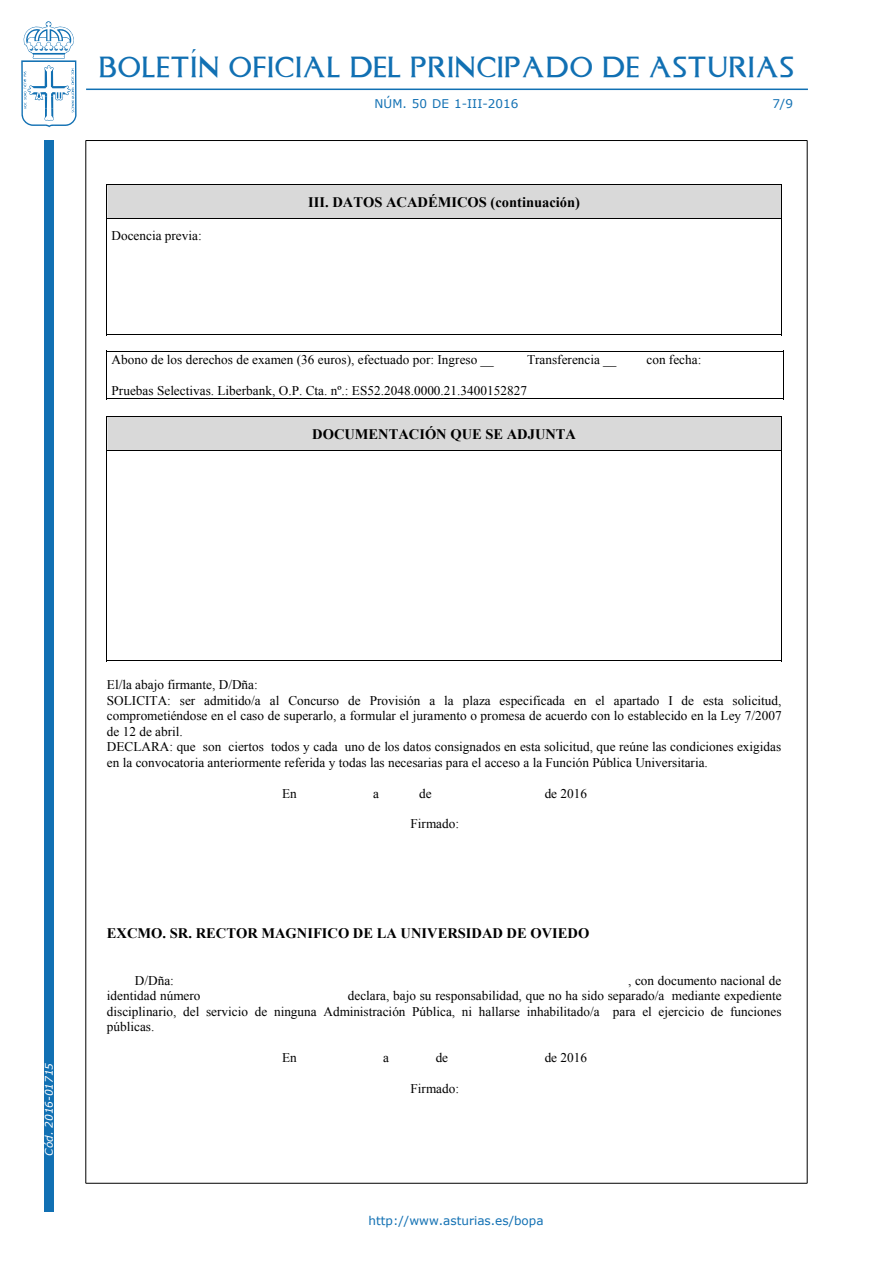
<style>
.page{position:relative;width:893px;height:1263px;background:#fff}
.page>*{position:absolute;margin:0;border:0;box-sizing:border-box;transform-origin:0 0}
.t1{font:24px "Asturica";letter-spacing:.05em;color:#1170b3}
.t2{font:700 14.55px "Times New Roman";color:#000}
.t3{font:13.2px/15.5px "Times New Roman";color:#000}
.t4{font:12px "Verdana";color:#1170b3}
.t5{font:italic 10.5px "Verdana";color:#fff}
</style>
<div class="page">
<div style="left:44px;top:140px;width:10px;height:1072px;background:#1170b3"></div>
<svg style="left:21px;top:21px;width:56px;height:106px"></svg>
<hr style="left:86px;top:89px;width:722px;height:1px;background:#1170b3">
<hr style="left:86px;top:140px;width:721px;height:1px;background:#000">
<hr style="left:86px;top:141px;width:1px;height:1042px;background:#000">
<hr style="left:807px;top:141px;width:1px;height:1042px;background:#000">
<hr style="left:86px;top:1183px;width:721px;height:1px;background:#000">
<hr style="left:777px;top:185px;width:4px;height:33px;background:#d9d9d9">
<div style="left:107px;top:185px;width:5px;height:33px;background:#d9d9d9"></div>
<div style="left:112px;top:185px;width:665px;height:33px;background:#d9d9d9"></div>
<hr style="left:106px;top:184px;width:675px;height:1px;background:#000">
<hr style="left:106px;top:185px;width:1px;height:33px;background:#000">
<hr style="left:781px;top:185px;width:1px;height:33px;background:#000">
<hr style="left:107px;top:218px;width:674px;height:1px;background:#000">
<hr style="left:106px;top:219px;width:1px;height:116px;background:#000">
<hr style="left:106px;top:334px;width:675px;height:1px;background:#000">
<hr style="left:781px;top:219px;width:1px;height:116px;background:#000">
<hr style="left:106px;top:351px;width:677px;height:1px;background:#000">
<hr style="left:106px;top:352px;width:1px;height:31px;background:#000">
<hr style="left:783px;top:352px;width:1px;height:31px;background:#000">
<svg style="left:106px;top:383px;width:1px;height:15px"></svg>
<hr style="left:106px;top:398px;width:667px;height:1px;background:#000">
<svg style="left:773px;top:383px;width:11px;height:16px"></svg>
<hr style="left:777px;top:417px;width:4px;height:33px;background:#d9d9d9">
<div style="left:107px;top:417px;width:5px;height:33px;background:#d9d9d9"></div>
<div style="left:112px;top:417px;width:665px;height:33px;background:#d9d9d9"></div>
<hr style="left:106px;top:416px;width:675px;height:1px;background:#000">
<hr style="left:106px;top:417px;width:1px;height:33px;background:#000">
<hr style="left:781px;top:417px;width:1px;height:33px;background:#000">
<hr style="left:107px;top:450px;width:674px;height:1px;background:#000">
<hr style="left:106px;top:451px;width:1px;height:210px;background:#000">
<hr style="left:106px;top:660px;width:675px;height:1px;background:#000">
<hr style="left:781px;top:451px;width:1px;height:210px;background:#000">
<h1 class="t1" style="left:99px;top:49px;width:696px">BOLETÍN OFICIAL DEL PRINCIPADO DE ASTURIAS</h1>
<p class="t4" style="left:375px;top:96px;width:145px">núm. 50 de 1-iii-2016</p>
<p class="t4" style="left:772px;top:96px;width:22px">7/9</p>
<p class="t3" style="left:112px;top:227px;width:92px">Docencia previa:</p>
<p class="t2" style="left:308px;top:192px;width:273px">III. DATOS ACADÉMICOS (continuación)</p>
<p class="t3" style="left:112px;top:352px;width:384px">Abono de los derechos de examen (36 euros), efectuado por: Ingreso __</p>
<p class="t3" style="left:527px;top:352px;width:91px">Transferencia __</p>
<p class="t3" style="left:646px;top:352px;width:56px">con fecha:</p>
<p class="t3" style="left:112px;top:383px;width:417px">Pruebas Selectivas. Liberbank, O.P. Cta. nº.: ES52.2048.0000.21.3400152827</p>
<p class="t2" style="left:312px;top:424px;width:265px">DOCUMENTACIÓN QUE SE ADJUNTA</p>
<p class="t5" style="left:42px;top:1155px;width:94px;rotate:-90deg">Cód. 2016-01715</p>
<p class="t3" style="left:107px;top:677px;width:676px">El/la abajo firmante, D/Dña:<br>SOLICITA: ser admitido/a al Concurso de Provisión a la plaza especificada en el apartado I de esta solicitud, comprometiéndose en el caso de superarlo, a formular el juramento o promesa de acuerdo con lo establecido en la Ley 7/2007 de 12 de abril.<br>DECLARA: que son ciertos todos y cada uno de los datos consignados en esta solicitud, que reúne las condiciones exigidas en la convocatoria anteriormente referida y todas las necesarias para el acceso a la Función Pública Universitaria.</p>
<p class="t3" style="left:282px;top:785px;width:16px">En</p>
<p class="t3" style="left:373px;top:785px;width:7px">a</p>
<p class="t3" style="left:419px;top:785px;width:14px">de</p>
<p class="t3" style="left:545px;top:785px;width:44px">de 2016</p>
<p class="t3" style="left:411px;top:816px;width:50px">Firmado:</p>
<p class="t2" style="left:107px;top:923px;width:484px">EXCMO. SR. RECTOR MAGNIFICO DE LA UNIVERSIDAD DE OVIEDO</p>
<p class="t3" style="left:135px;top:972px;width:41px">D/Dña:</p>
<p class="t3" style="left:628px;top:972px;width:155px">, con documento nacional de</p>
<p class="t3" style="left:107px;top:988px;width:95px">identidad número</p>
<p class="t3" style="left:107px;top:988px;width:676px;text-align:justify;text-indent:241px">declara, bajo su responsabilidad, que no ha sido separado/a mediante expediente disciplinario, del servicio de ninguna Administración Pública, ni hallarse inhabilitado/a para el ejercicio de funciones públicas.</p>
<p class="t3" style="left:282px;top:1050px;width:16px">En</p>
<p class="t3" style="left:383px;top:1050px;width:7px">a</p>
<p class="t3" style="left:436px;top:1050px;width:14px">de</p>
<p class="t3" style="left:545px;top:1050px;width:44px">de 2016</p>
<p class="t3" style="left:411px;top:1081px;width:50px">Firmado:</p>
<p class="t4" style="left:369px;top:1213px;width:177px">http://www.asturias.es/bopa</p>
</div>
